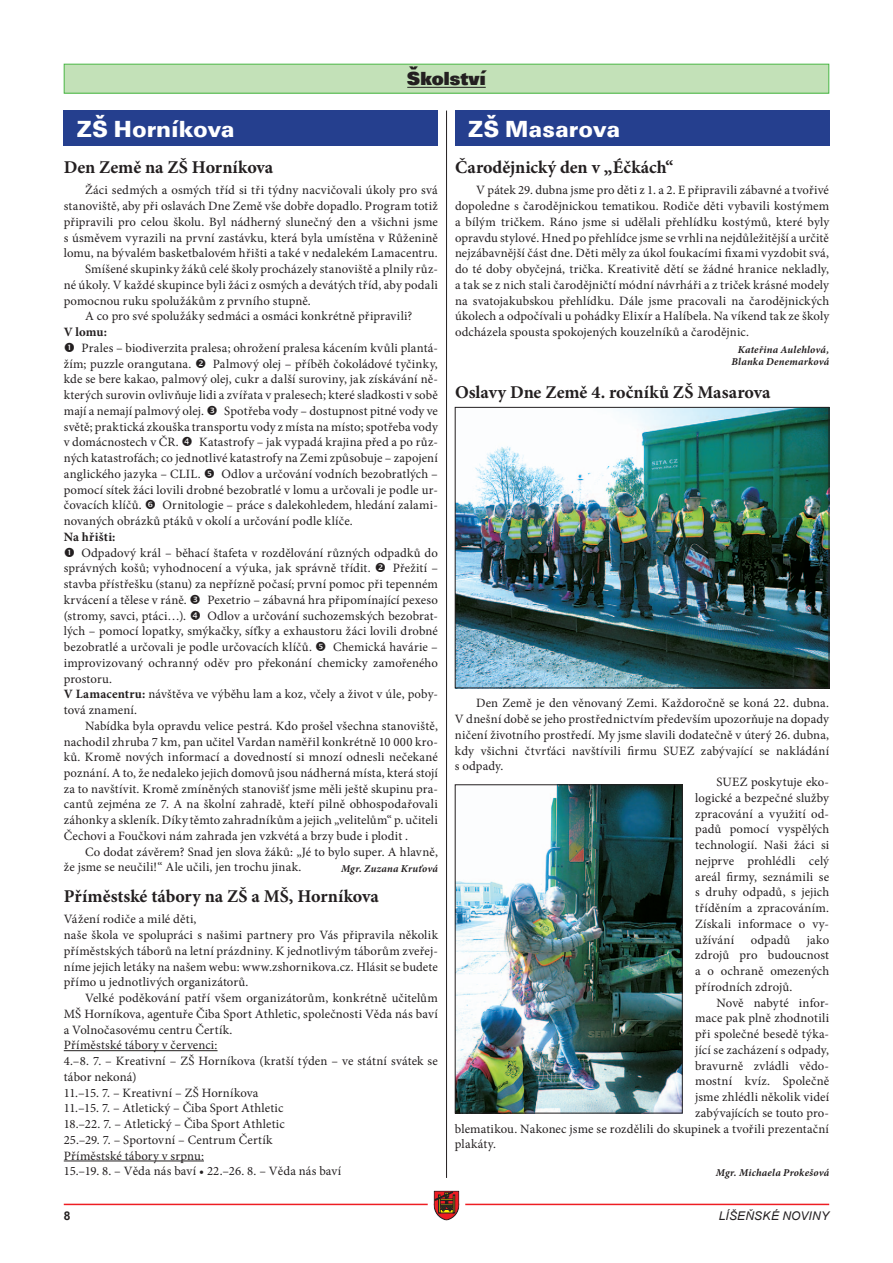
<style>
.page{position:relative;width:893px;height:1263px;background:#fff}
.page>*{position:absolute;margin:0;border:0;box-sizing:border-box;transform-origin:0 0}
.t1{font:900 24px "Unitus TEE";color:#fff}
.t2{font:800 19.5px "Unitus DEE";letter-spacing:.01em;color:#231f20}
.t3{font:700 18px "Minion Pro";color:#231f20}
.t4{font:12.75px/15.8px "Minion Pro";letter-spacing:.01em;color:#231f20;text-align:justify}
.t5{font:700 12.75px "Minion Pro";letter-spacing:.01em;color:#231f20}
.t6{font:italic 12px "Arial";letter-spacing:.015em;color:#231f20}
.t7{font:700 12px "Arial";color:#231f20}
.t8{font:italic 700 10.5px/12px "Minion Pro";letter-spacing:.02em;color:#231f20;text-align:center}
.s1{font-weight:700}
</style>
<div class="page">
<div style="left:64px;top:64px;width:765px;height:29px;background:#c3e1b8"></div>
<hr style="left:407px;top:87px;width:79px;height:1px;background:#231f20">
<div style="left:64px;top:64px;width:765px;height:30px;border:1px solid #4cb848"></div>
<hr style="left:64px;top:1204px;width:765px;height:1px;background:#ee1d23">
<svg style="left:425px;top:1190px;width:43px;height:31px"></svg>
<div style="left:64px;top:111px;width:374px;height:35px;background:#253f8e"></div>
<div style="left:455px;top:111px;width:374px;height:35px;background:#253f8e"></div>
<hr style="left:64px;top:1050px;width:154px;height:1px;background:#231f20">
<hr style="left:64px;top:1160px;width:140px;height:1px;background:#231f20">
<img style="left:457px;top:409px;width:370px;height:277px">
<div style="left:455px;top:407px;width:374px;height:281px;border:1px solid #231f20"></div>
<img style="left:457px;top:786px;width:223px;height:325px">
<div style="left:455px;top:784px;width:227px;height:329px;border:1px solid #231f20"></div>
<hr style="left:446px;top:111px;width:1px;height:1067px;background:#231f20">
<h2 class="t2" style="left:407px;top:67px;width:80px">Školství</h2>
<h1 class="t1" style="left:77px;top:116px;width:160px">ZŠ Horníkova</h1>
<h1 class="t1" style="left:468px;top:116px;width:154px">ZŠ Masarova</h1>
<h3 class="t3" style="left:64px;top:154px;width:211px">Den Země na ZŠ Horníkova</h3>
<p class="t4" style="left:85px;top:182px;width:354px">Žáci sedmých a osmých tříd si tři týdny nacvičovali úkoly pro svá</p>
<p class="t4" style="left:64px;top:198px;width:376px">stanoviště, aby při oslavách Dne Země vše dobře dopadlo. Program totiž</p>
<p class="t4" style="left:64px;top:214px;width:376px">připravili pro celou školu. Byl nádherný slunečný den a všichni jsme</p>
<p class="t4" style="left:64px;top:230px;width:376px">s úsměvem vyrazili na první zastávku, která byla umístěna v Růženině</p>
<p class="t4" style="left:64px;top:245px;width:376px">lomu, na bývalém basketbalovém hřišti a také v nedalekém Lamacentru.</p>
<p class="t4" style="left:85px;top:261px;width:354px">Smíšené skupinky žáků celé školy procházely stanoviště a plnily růz-</p>
<p class="t4" style="left:64px;top:277px;width:376px">né úkoly. V každé skupince byli žáci z osmých a devátých tříd, aby podali</p>
<p class="t4" style="left:64px;top:293px;width:249px">pomocnou ruku spolužákům z prvního stupně.</p>
<p class="t4" style="left:85px;top:308px;width:329px">A co pro své spolužáky sedmáci a osmáci konkrétně připravili?</p>
<p class="t5" style="left:64px;top:323px;width:45px">V lomu:</p>
<p class="t4" style="left:64px;top:340px;width:376px;text-indent:18px">Prales – biodiverzita pralesa; ohrožení pralesa kácením kvůli plantá&shy;žím; puzzle orangutana.</p>
<h3 class="t3" style="left:455px;top:154px;width:220px">Čarodějnický den v „Éčkách“</h3>
<p class="t4" style="left:455px;top:182px;width:376px;text-indent:21px">V pátek 29. dubna jsme pro děti z 1. a 2. E připravili zábavné a tvořivé dopoledne s čarodějnickou tematikou. Rodiče děti vybavili kostýmem a bílým tričkem. Ráno jsme si udělali přehlídku kostýmů, které byly opravdu stylové. Hned po přehlídce jsme se vrhli na nejdůležitější a určitě nejzábavnější část dne. Děti měly za úkol foukacími fixami vyzdobit svá, do té doby obyčejná, trička. Kreativitě dětí se žádné hranice nekladly, a tak se z nich stali čarodějničtí módní návrháři a z triček krásné modely na svatojakubskou přehlídku. Dále jsme pracovali na čarodějnických úkolech a odpočívali u pohádky Elixír a Halíbela. Na víkend tak ze školy odcházela spousta spokojených kouzelníků a čarodějnic.</p>
<p class="t8" style="left:731px;top:343px;width:99px">Kateřina Aulehlová,<br>Blanka Denemarková</p>
<h3 class="t3" style="left:455px;top:379px;width:317px">Oslavy Dne Země 4. ročníků ZŠ Masarova</h3>
<p class="t4" style="left:64px;top:356px;width:376px;text-indent:149px">Palmový olej – příběh čokoládové tyčinky, kde se bere kakao, palmový olej, cukr a další suroviny, jak získávání ně&shy;kterých surovin ovlivňuje lidi a zvířata v pralesech; které sladkosti v sobě mají a nemají palmový olej.</p>
<p class="t4" style="left:64px;top:403px;width:376px;text-indent:160px">Spotřeba vody – dostupnost pitné vody ve světě; praktická zkouška transportu vody z místa na místo; spotřeba vody v domácnostech v ČR.</p>
<p class="t4" style="left:64px;top:434px;width:376px;text-indent:135px">Katastrofy – jak vypadá krajina před a po růz&shy;ných katastrofách; co jednotlivé katastrofy na Zemi způsobuje – zapojení anglického jazyka – CLIL.</p>
<p class="t4" style="left:64px;top:466px;width:376px;text-indent:158px">Odlov a určování vodních bezobratlých – pomocí sítek žáci lovili drobné bezobratlé v lomu a určovali je podle ur&shy;čovacích klíčů.</p>
<p class="t4" style="left:64px;top:497px;width:376px;text-indent:99px">Ornitologie – práce s dalekohledem, hledání zalami&shy;novaných obrázků ptáků v okolí a určování podle klíče.</p>
<p class="t5" style="left:64px;top:528px;width:53px">Na hřišti:</p>
<p class="t4" style="left:64px;top:545px;width:376px;text-indent:18px">Odpadový král – běhací štafeta v rozdělování různých odpadků do správných košů; vyhodnocení a výuka, jak správně třídit.</p>
<p class="t4" style="left:64px;top:560px;width:376px;text-indent:329px">Přežití – stavba přístřešku (stanu) za nepřízně počasí; první pomoc při tepenném krvácení a tělese v ráně.</p>
<p class="t4" style="left:207px;top:592px;width:232px">Pexetrio – zábavná hra připomínající pexeso</p>
<p class="t4" style="left:64px;top:608px;width:376px;text-indent:144px">Odlov a určování suchozemských bezobrat&shy;lých – pomocí lopatky, smýkačky, síťky a exhaustoru žáci lovili drobné bezobratlé a určovali je podle určovacích klíčů.</p>
<p class="t4" style="left:64px;top:608px;width:124px">(stromy, savci, ptáci…).</p>
<p class="t4" style="left:64px;top:639px;width:376px;text-align:left;text-indent:269px">Chemická havárie – improvizovaný ochranný oděv pro překonání chemicky zamořeného prostoru.<br><span class="s1">V Lamacentru:</span> návštěva ve výběhu lam a koz, včely a život v úle, poby&shy;tová znamení.</p>
<p class="t4" style="left:64px;top:718px;width:376px;text-indent:21px">Nabídka byla opravdu velice pestrá. Kdo prošel všechna stanoviště, nachodil zhruba 7 km, pan učitel Vardan naměřil konkrétně 10 000 kro&shy;ků. Kromě nových informací a dovedností si mnozí odnesli nečekané poznání. A to, že nedaleko jejich domovů jsou nádherná místa, která stojí za to navštívit. Kromě zmíněných stanovišť jsme měli ještě skupinu pra&shy;cantů zejména ze 7. A na školní zahradě, kteří pilně obhospodařovali záhonky a skleník. Díky těmto zahradníkům a jejich „velitelům“ p. učiteli Čechovi a Foučkovi nám zahrada jen vzkvétá a brzy bude i plodit .</p>
<p class="t4" style="left:64px;top:844px;width:376px;text-indent:21px">Co dodat závěrem? Snad jen slova žáků: „Jé to bylo super. A hlavně, že jsme se neučili!“ Ale učili, jen trochu jinak.</p>
<p class="t8" style="left:341px;top:862px;width:98px">Mgr. Zuzana Kruťová</p>
<h3 class="t3" style="left:64px;top:883px;width:316px">Příměstské tábory na ZŠ a MŠ, Horníkova</h3>
<p class="t4" style="left:64px;top:911px;width:376px;text-align:left">Vážení rodiče a milé děti,<br>naše škola ve spolupráci s našimi partnery pro Vás připravila několik příměstských táborů na letní prázdniny. K jednotlivým táborům zveřej&shy;níme jejich letáky na našem webu: www.zshornikova.cz. Hlásit se budete přímo u jednotlivých organizátorů.</p>
<p class="t4" style="left:64px;top:990px;width:376px;text-align:left;text-indent:21px">Velké poděkování patří všem organizátorům, konkrétně učitelům MŠ Horníkova, agentuře Čiba Sport Athletic, společnosti Věda nás baví a Volnočasovému centru Čertík.<br>Příměstské tábory v červenci:<br>4.–8. 7. – Kreativní – ZŠ Horníkova (kratší týden – ve státní svátek se tábor nekoná)<br>11.–15. 7. – Kreativní – ZŠ Horníkova<br>11.–15. 7. – Atletický – Čiba Sport Athletic<br>18.–22. 7. – Atletický – Čiba Sport Athletic<br>25.–29. 7. – Sportovní – Centrum Čertík<br>Příměstské tábory v srpnu:<br>15.–19. 8. – Věda nás baví • 22.–26. 8. – Věda nás baví</p>
<p class="t4" style="left:476px;top:695px;width:354px">Den Země je den věnovaný Zemi. Každoročně se koná 22. dubna.</p>
<p class="t4" style="left:455px;top:711px;width:376px">V dnešní době se jeho prostřednictvím především upozorňuje na dopady</p>
<p class="t4" style="left:455px;top:727px;width:376px">ničení životního prostředí. My jsme slavili dodatečně v úterý 26. dubna,</p>
<p class="t4" style="left:455px;top:743px;width:376px">kdy všichni čtvrťáci navštívili firmu SUEZ zabývající se nakládání</p>
<p class="t4" style="left:455px;top:758px;width:50px">s odpady.</p>
<p class="t4" style="left:716px;top:774px;width:114px">SUEZ poskytuje eko-</p>
<p class="t4" style="left:695px;top:790px;width:135px">logické a bezpečné služby</p>
<p class="t4" style="left:695px;top:806px;width:135px">zpracování a využití od-</p>
<p class="t4" style="left:695px;top:821px;width:135px">padů pomocí vyspělých</p>
<p class="t4" style="left:695px;top:837px;width:135px">technologií. Naši žáci si</p>
<p class="t4" style="left:695px;top:853px;width:135px">nejprve prohlédli celý</p>
<p class="t4" style="left:695px;top:869px;width:135px">areál firmy, seznámili se</p>
<p class="t4" style="left:695px;top:884px;width:135px">s druhy odpadů, s jejich</p>
<p class="t4" style="left:695px;top:900px;width:135px">tříděním a zpracováním.</p>
<p class="t4" style="left:695px;top:916px;width:135px">Získali informace o vy-</p>
<p class="t4" style="left:695px;top:932px;width:41px">užívání</p>
<p class="t4" style="left:751px;top:932px;width:41px">odpadů</p>
<p class="t4" style="left:695px;top:932px;width:135px;text-indent:112px">jako zdrojů pro budoucnost a o ochraně omezených přírodních zdrojů.</p>
<p class="t4" style="left:716px;top:995px;width:114px">Nově nabyté infor-</p>
<p class="t4" style="left:695px;top:1010px;width:135px">mace pak plně zhodnotili</p>
<p class="t4" style="left:695px;top:1026px;width:135px">při společné besedě týka-</p>
<p class="t4" style="left:695px;top:1042px;width:135px">jící se zacházení s odpady,</p>
<p class="t4" style="left:695px;top:1058px;width:135px">bravurně zvládli vědo-</p>
<p class="t4" style="left:695px;top:1073px;width:135px">mostní kvíz. Společně</p>
<p class="t4" style="left:695px;top:1089px;width:135px">jsme zhlédli několik videí</p>
<p class="t4" style="left:695px;top:1105px;width:135px">zabývajících se touto pro-</p>
<p class="t4" style="left:455px;top:1121px;width:376px">blematikou. Nakonec jsme se rozdělili do skupinek a tvořili prezentační</p>
<p class="t4" style="left:455px;top:1136px;width:43px">plakáty.</p>
<p class="t8" style="left:716px;top:1167px;width:115px">Mgr. Michaela Prokešová</p>
<p class="t7" style="left:64px;top:1208px;width:8px">8</p>
<p class="t6" style="left:719px;top:1208px;width:112px">LÍŠEŇSKÉ NOVINY</p>
</div>
